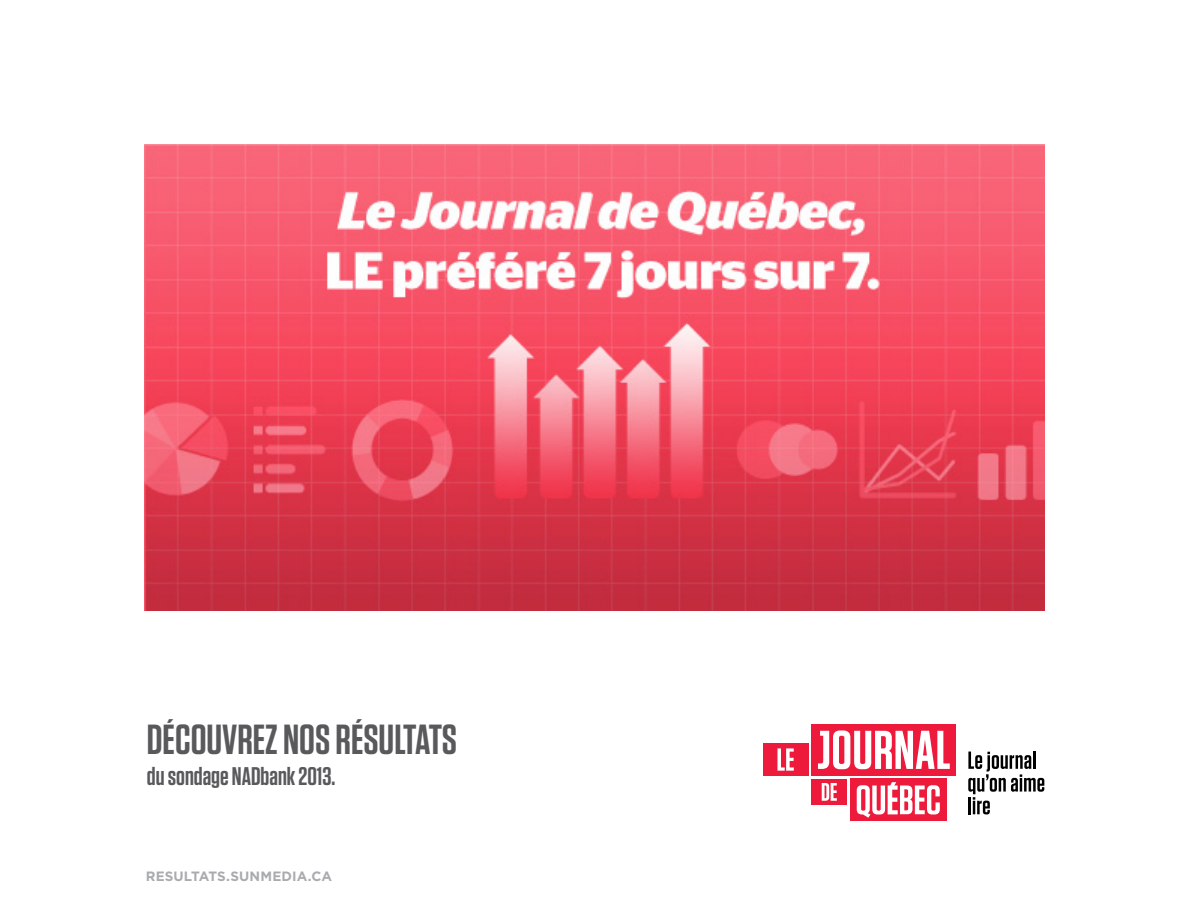
<style>
.page{position:relative;width:1188px;height:918px;background:#fff}
.page>*{position:absolute;margin:0;border:0;box-sizing:border-box;transform-origin:0 0}
.t1{font:600 42px "Tungsten";color:#58595b}
.t2{font:600 25.5px "Tungsten";color:#58595b}
.t3{font:700 13.5px "Gotham";letter-spacing:.005em;color:#a9abae}
</style>
<div class="page">
<img style="left:144px;top:144px;width:900px;height:467px">
<hr style="left:1033px;top:751px;width:3px;height:18px;background:#000">
<svg style="left:968px;top:752px;width:76px;height:62px"></svg>
<div style="left:850px;top:779px;width:96px;height:42px;background:#ed1a3b"></div>
<svg style="left:857px;top:782px;width:83px;height:36px"></svg>
<div style="left:812px;top:779px;width:35px;height:26px;background:#ed1a3b"></div>
<div style="left:812px;top:724px;width:144px;height:52px;background:#ed1a3b"></div>
<svg style="left:822px;top:783px;width:15px;height:18px"></svg>
<div style="left:763px;top:743px;width:45px;height:33px;background:#ed1a3b"></div>
<svg style="left:777px;top:748px;width:17px;height:23px"></svg>
<svg style="left:818px;top:730px;width:132px;height:39px"></svg>
<p class="t1" style="left:147px;top:718px;width:312px">DÉCOUVREZ NOS RÉSULTATS</p>
<p class="t2" style="left:147px;top:763px;width:190px">du sondage NADbank 2013.</p>
<p class="t3" style="left:146px;top:868px;width:188px">RESULTATS.SUNMEDIA.CA</p>
</div>
